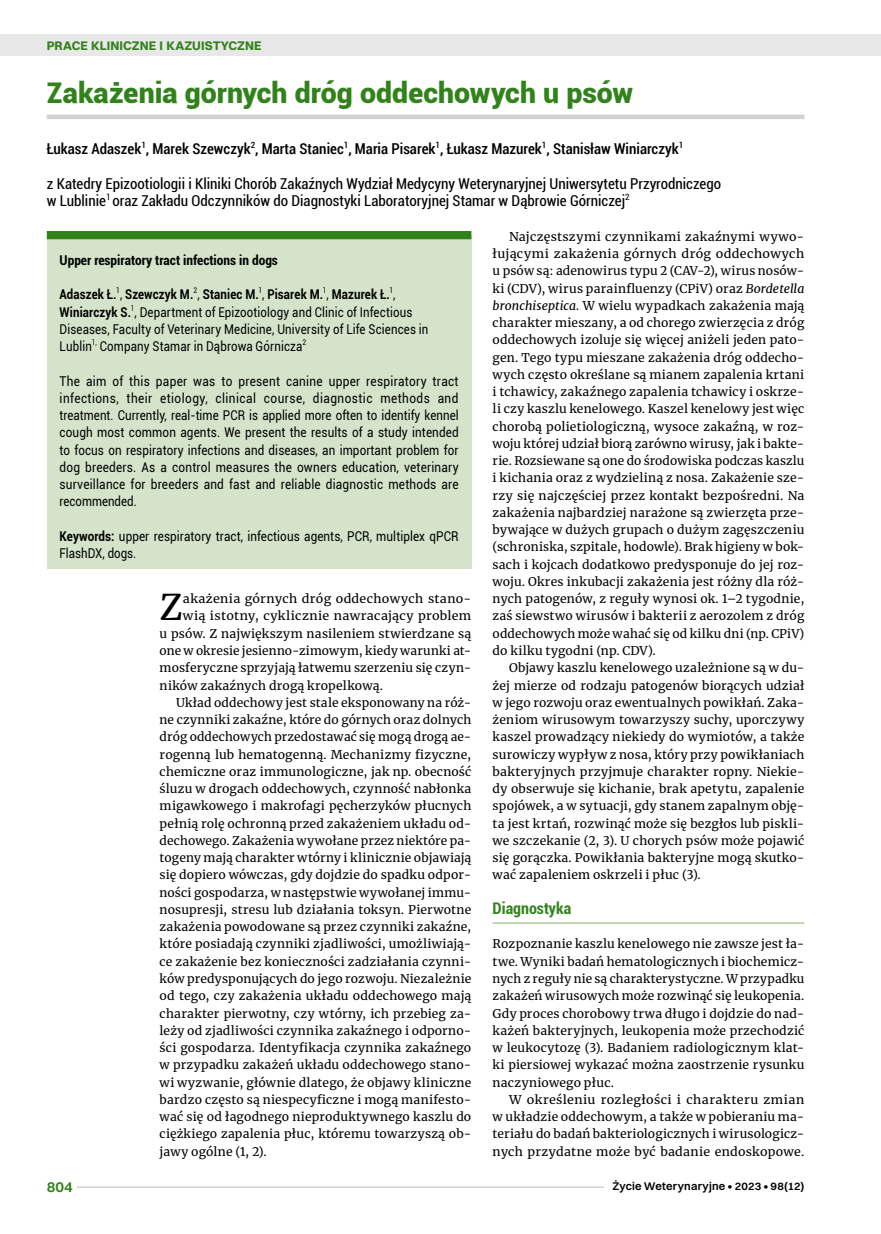
<style>
.page{position:relative;width:881px;height:1234px;background:#fff}
.page>*{position:absolute;margin:0;border:0;box-sizing:border-box;transform-origin:0 0}
.t1{font:35.25px "Merriweather";color:#000}
.t2{font:900 28.5px "Roboto";color:#32821c}
.t3{font:700 condensed 16.05px "Roboto";color:#32821c}
.t4{font:condensed 15px/17.2px "Roboto";color:#000}
.t5{font:500 condensed 15px "Roboto";color:#000}
.t6{font:600 15px "Switzer";color:#32821c}
.t7{font:13.5px/17.2px "Roboto";letter-spacing:.01em;color:#000;text-align:justify;scale:.88 1}
.t8{font:13.5px/17.2px "Roboto";letter-spacing:.01em;color:#000;scale:.85 1}
.t9{font:13.5px/17.2px "Roboto";letter-spacing:.01em;color:#000;scale:.86 1}
.t10{font:700 condensed 13.5px "Roboto";color:#000}
.t11{font:700 12.6px "Switzer";letter-spacing:.005em;color:#32821c}
.t12{font:12px/17.2px "Merriweather";letter-spacing:.015em;color:#000;text-align:justify}
.t13{font:12px/17.2px "Merriweather";letter-spacing:.015em;color:#000;text-align:justify;scale:1.04 1}
.t14{font:600 11.25px "Switzer";letter-spacing:.015em;color:#000}
.s1{font-weight:700}
.s2{font-style:italic}
</style>
<div class="page">
<hr style="left:492px;top:922px;width:312px;height:1px;background:#96ba7b">
<hr style="left:47px;top:115px;width:757px;height:4px;background:#d2d1d1">
<div style="left:47px;top:235px;width:424px;height:333px;background:#d4e3c9"></div>
<div style="left:47px;top:231px;width:424px;height:8px;background:#32821c"></div>
<div style="left:0;top:35px;width:880px;height:21px;background:#e8e8e8"></div>
<hr style="left:47px;top:1186px;width:565px;height:1px;background:#d2d1d1">
<div style="left:47px;top:1178px;width:30px;height:15px;background:#fff"></div>
<div style="left:604px;top:1180px;width:200px;height:13px;background:#fff"></div>
<p class="t11" style="left:47px;top:37px;width:216px">PRACE KLINICZNE I KAZUISTYCZNE</p>
<h2 class="t2" style="left:47px;top:72px;width:587px">Zakażenia górnych dróg oddechowych u psów</h2>
<p class="t5" style="left:47px;top:138px;width:637px">Łukasz Adaszek<sup>1</sup>, Marek Szewczyk<sup>2</sup>, Marta Staniec<sup>1</sup>, Maria Pisarek<sup>1</sup>, Łukasz Mazurek<sup>1</sup>, Stanisław Winiarczyk<sup>1</sup></p>
<p class="t4" style="left:47px;top:174px;width:675px">z Katedry Epizootiologii i Kliniki Chorób Zakaźnych Wydział Medycyny Weterynaryjnej Uniwersytetu Przyrodniczego w Lublinie<sup>1</sup> oraz Zakładu Odczynników do Diagnostyki Laboratoryjnej Stamar w Dąbrowie Górniczej<sup>2</sup></p>
<p class="t10" style="left:60px;top:250px;width:220px">Upper respiratory tract infections in dogs</p>
<p class="t8" style="left:60px;top:285px;width:435px"><span class="s1">Adaszek Ł.</span><sup>1</sup>, <span class="s1">Szewczyk M.</span><sup>2</sup>, <span class="s1">Staniec M.</span><sup>1</sup>, <span class="s1">Pisarek M.</span><sup>1</sup>, <span class="s1">Mazurek Ł.</span><sup>1</sup>, <span class="s1">Winiarczyk S.</span><sup>1</sup>, Department of Epizootiology and Clinic of Infectious Diseases, Faculty of Veterinary Medicine, University of Life Sciences in Lublin<sup>1,</sup> Company Stamar in Dąbrowa Górnicza<sup>2</sup></p>
<p class="t7" style="left:60px;top:371px;width:455px">The aim of this paper was to present canine upper respiratory tract infections, their etiology, clinical course, diagnostic methods and treatment. Currently, real-time PCR is applied more often to identify kennel cough most common agents. We present the results of a study intended to focus on respiratory infections and diseases, an important problem for dog breeders. As a control measures the owners education, veterinary surveillance for breeders and fast and reliable diagnostic methods are recommended.</p>
<p class="t9" style="left:60px;top:527px;width:465px"><span class="s1">Keywords:</span> upper respiratory tract, infectious agents, PCR, multiplex qPCR<br>FlashDX, dogs.</p>
<h1 class="t1" style="left:159px;top:583px;width:25px">Z</h1>
<p class="t13" style="left:183px;top:589px;width:279px">akażenia górnych dróg oddechowych stano-</p>
<p class="t13" style="left:183px;top:607px;width:279px">wią istotny, cyklicznie nawracający problem</p>
<p class="t12" style="left:159px;top:624px;width:313px">u psów. Z największym nasileniem stwierdzane są</p>
<p class="t12" style="left:159px;top:641px;width:313px">one w okresie jesienno-zimowym, kiedy warunki at-</p>
<p class="t12" style="left:159px;top:658px;width:313px">mosferyczne sprzyjają łatwemu szerzeniu się czyn-</p>
<p class="t12" style="left:159px;top:676px;width:225px">ników zakaźnych drogą kropelkową.</p>
<p class="t12" style="left:176px;top:693px;width:296px">Układ oddechowy jest stale eksponowany na róż-</p>
<p class="t12" style="left:159px;top:710px;width:313px">ne czynniki zakaźne, które do górnych oraz dolnych</p>
<p class="t12" style="left:159px;top:727px;width:313px">dróg oddechowych przedostawać się mogą drogą ae-</p>
<p class="t12" style="left:159px;top:745px;width:313px">rogenną lub hematogenną. Mechanizmy fizyczne,</p>
<p class="t12" style="left:159px;top:762px;width:313px">chemiczne oraz immunologiczne, jak np. obecność</p>
<p class="t12" style="left:159px;top:779px;width:313px">śluzu w drogach oddechowych, czynność nabłonka</p>
<p class="t12" style="left:159px;top:796px;width:313px">migawkowego i makrofagi pęcherzyków płucnych</p>
<p class="t12" style="left:159px;top:814px;width:313px">pełnią rolę ochronną przed zakażeniem układu od-</p>
<p class="t12" style="left:159px;top:831px;width:313px">dechowego. Zakażenia wywołane przez niektóre pa-</p>
<p class="t12" style="left:159px;top:848px;width:313px">togeny mają charakter wtórny i klinicznie objawiają</p>
<p class="t12" style="left:159px;top:865px;width:313px">się dopiero wówczas, gdy dojdzie do spadku odpor-</p>
<p class="t12" style="left:159px;top:883px;width:313px">ności gospodarza, w następstwie wywołanej immu-</p>
<p class="t12" style="left:159px;top:900px;width:313px">nosupresji, stresu lub działania toksyn. Pierwotne</p>
<p class="t12" style="left:159px;top:917px;width:313px">zakażenia powodowane są przez czynniki zakaźne,</p>
<p class="t12" style="left:159px;top:934px;width:313px">które posiadają czynniki zjadliwości, umożliwiają-</p>
<p class="t12" style="left:159px;top:952px;width:313px">ce zakażenie bez konieczności zadziałania czynni-</p>
<p class="t12" style="left:159px;top:969px;width:313px">ków predysponujących do jego rozwoju. Niezależnie</p>
<p class="t12" style="left:159px;top:986px;width:313px">od tego, czy zakażenia układu oddechowego mają</p>
<p class="t12" style="left:159px;top:1003px;width:313px">charakter pierwotny, czy wtórny, ich przebieg za-</p>
<p class="t12" style="left:159px;top:1021px;width:313px">leży od zjadliwości czynnika zakaźnego i odporno-</p>
<p class="t12" style="left:159px;top:1038px;width:313px">ści gospodarza. Identyfikacja czynnika zakaźnego</p>
<p class="t12" style="left:159px;top:1055px;width:313px">w przypadku zakażeń układu oddechowego stano-</p>
<p class="t12" style="left:159px;top:1072px;width:313px">wi wyzwanie, głównie dlatego, że objawy kliniczne</p>
<p class="t12" style="left:159px;top:1090px;width:313px">bardzo często są niespecyficzne i mogą manifesto-</p>
<p class="t12" style="left:159px;top:1107px;width:313px">wać się od łagodnego nieproduktywnego kaszlu do</p>
<p class="t12" style="left:159px;top:1124px;width:313px">ciężkiego zapalenia płuc, któremu towarzyszą ob-</p>
<p class="t12" style="left:159px;top:1141px;width:108px">jawy ogólne (1, 2).</p>
<p class="t12" style="left:492px;top:227px;width:313px;text-indent:16px">Najczęstszymi czynnikami zakaźnymi wywo&shy;łującymi zakażenia górnych dróg oddechowych u psów są: adenowirus typu 2 (CAV-2), wirus nosów&shy;ki (CDV), wirus parainfluenzy (CPiV) oraz <span class="s2">Bordetella bronchiseptica.</span> W wielu wypadkach zakażenia mają charakter mieszany, a od chorego zwierzęcia z dróg oddechowych izoluje się więcej aniżeli jeden pato&shy;gen. Tego typu mieszane zakażenia dróg oddecho&shy;wych często określane są mianem zapalenia krtani i tchawicy, zakaźnego zapalenia tchawicy i oskrze&shy;li czy kaszlu kenelowego. Kaszel kenelowy jest więc chorobą polietiologiczną, wysoce zakaźną, w roz&shy;woju której udział biorą zarówno wirusy, jak i bakte&shy;rie. Rozsiewane są one do środowiska podczas kaszlu i kichania oraz z wydzieliną z nosa. Zakażenie sze&shy;rzy się najczęściej przez kontakt bezpośredni. Na zakażenia najbardziej narażone są zwierzęta prze&shy;bywające w dużych grupach o dużym zagęszczeniu (schroniska, szpitale, hodowle). Brak higieny w bok&shy;sach i kojcach dodatkowo predysponuje do jej roz&shy;woju. Okres inkubacji zakażenia jest różny dla róż&shy;nych patogenów, z reguły wynosi ok. 1–2 tygodnie, zaś siewstwo wirusów i bakterii z aerozolem z dróg oddechowych może wahać się od kilku dni (np. CPiV) do kilku tygodni (np. CDV).</p>
<p class="t12" style="left:492px;top:658px;width:313px;text-indent:16px">Objawy kaszlu kenelowego uzależnione są w du&shy;żej mierze od rodzaju patogenów biorących udział w jego rozwoju oraz ewentualnych powikłań. Zaka&shy;żeniom wirusowym towarzyszy suchy, uporczywy kaszel prowadzący niekiedy do wymiotów, a także surowiczy wypływ z nosa, który przy powikłaniach bakteryjnych przyjmuje charakter ropny. Niekie&shy;dy obserwuje się kichanie, brak apetytu, zapalenie spojówek, a w sytuacji, gdy stanem zapalnym obję&shy;ta jest krtań, rozwinąć może się bezgłos lub piskli&shy;we szczekanie (2, 3). U chorych psów może pojawić się gorączka. Powikłania bakteryjne mogą skutko&shy;wać zapaleniem oskrzeli i płuc (3).</p>
<h3 class="t3" style="left:492px;top:896px;width:80px">Diagnostyka</h3>
<p class="t12" style="left:492px;top:934px;width:313px">Rozpoznanie kaszlu kenelowego nie zawsze jest ła&shy;twe. Wyniki badań hematologicznych i biochemicz&shy;nych z reguły nie są charakterystyczne. W przypadku zakażeń wirusowych może rozwinąć się leukopenia.<br>Gdy proces chorobowy trwa długo i dojdzie do nad&shy;każeń bakteryjnych, leukopenia może przechodzić w leukocytozę (3). Badaniem radiologicznym klat&shy;ki piersiowej wykazać można zaostrzenie rysunku naczyniowego płuc.</p>
<p class="t13" style="left:492px;top:1090px;width:301px;text-indent:16px">W określeniu rozległości i charakteru zmian w układzie oddechowym, a także w pobieraniu ma&shy;teriału do badań bakteriologicznych i wirusologicz&shy;nych przydatne może być badanie endoskopowe.</p>
<p class="t6" style="left:47px;top:1177px;width:27px">804</p>
<p class="t14" style="left:612px;top:1179px;width:193px">Życie Weterynaryjne • 2023 • 98(12)</p>
</div>
